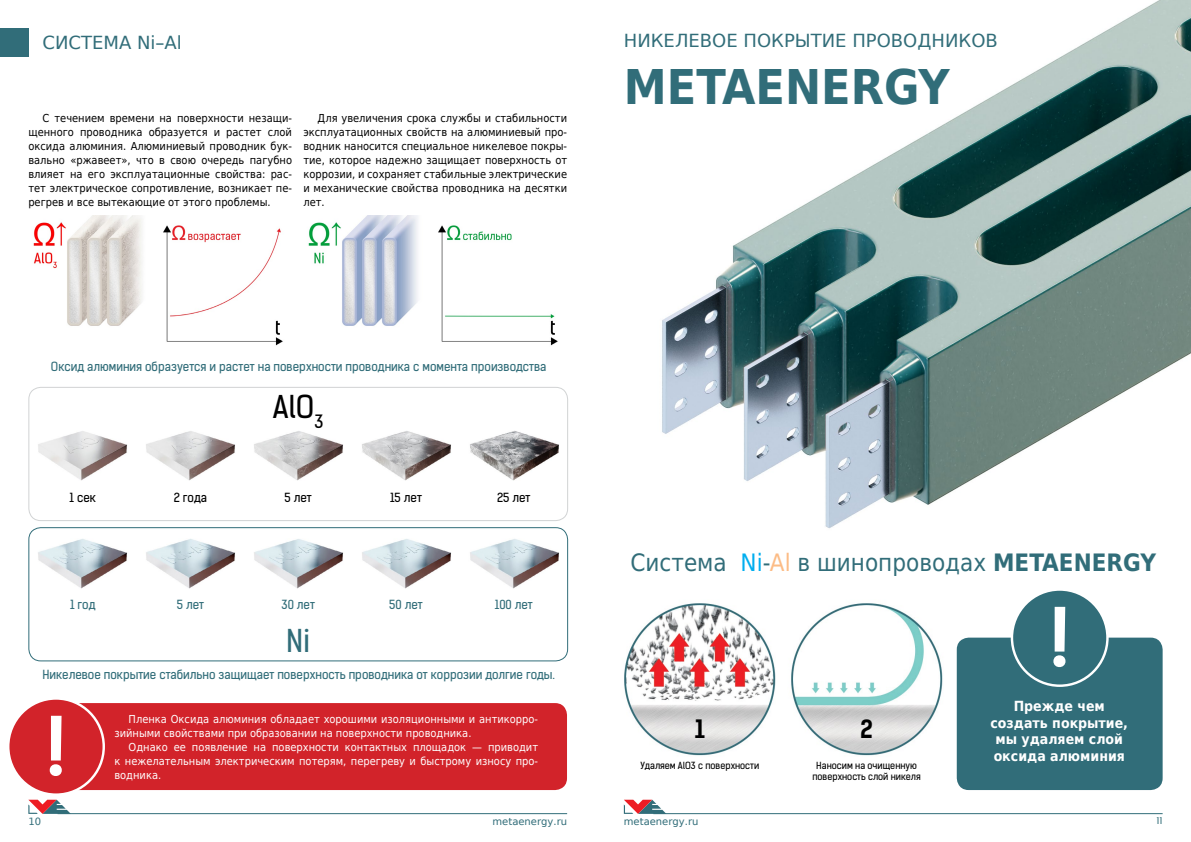
<style>
.page{position:relative;width:1191px;height:842px;background:#fff}
.page>*{position:absolute;margin:0;border:0;box-sizing:border-box;transform-origin:0 0}
.t1{font:77.9px "Kelson Sans Bold RU";color:#fff}
.t2{font:700 48px "DejaVu Sans Condensed";color:#316d79}
.t3{font:30px "Kelson Sans Regular RU";color:#000}
.t4{font:30px "Kelson Sans Regular RU";color:#316d79}
.t5{font:24.1px "Kelson Sans Bold RU";color:#000}
.t6{font:24px "DejaVu Sans Condensed";color:#316d79}
.t7{font:18px "DejaVu Sans";color:#316d79}
.t8{font:700 14px/16.8px "DejaVu Sans Condensed";color:#fff;text-align:center}
.t9{font:12px "Kelson Sans Regular RU";color:#316d79}
.t10{font:12px "Kelson Sans Regular RU";color:#000}
.t11{font:11px/14px "DejaVu Sans Condensed";color:#000;text-align:justify}
.t12{font:11px/14px "DejaVu Sans Condensed";color:#fff}
.t13{font:10px "DejaVu Sans";color:#316d79}
.t14{font:10px "Sansation";color:#316d79}
.t15{font:9.4px/11.2px "Kelson Sans Regular RU";color:#000;text-align:center}
.s1{color:#00aeef}
.s2{color:#fcbc86}
.s3{font-weight:700}
</style>
<div class="page">
<hr style="left:653px;top:813px;width:509px;height:1px;background:#316d79">
<hr style="left:58px;top:813px;width:509px;height:1px;background:#316d79">
<div style="left:0;top:28px;width:28px;height:29px;background:#316d79"></div>
<svg style="left:28px;top:800px;width:43px;height:14px"></svg>
<svg style="left:624px;top:800px;width:42px;height:14px"></svg>
<img style="left:33px;top:215px;width:250px;height:131px">
<img style="left:308px;top:215px;width:250px;height:131px">
<img style="left:30px;top:431px;width:537px;height:158px">
<div style="left:28px;top:527px;width:540px;height:134px;border:1px solid #316d79;border-radius:12px"></div>
<div style="left:28px;top:387px;width:540px;height:134px;border:1px solid #d1d3d4;border-radius:12px"></div>
<div style="left:29px;top:703px;width:538px;height:87px;background:#d2232a;border-radius:12px"></div>
<div style="left:8px;top:698px;width:96px;height:97px;background:#d2232a;border-radius:50%"></div>
<div style="left:7px;top:697px;width:98px;height:99px;border:2px solid #fff;border-radius:50%"></div>
<img style="left:624px;top:603px;width:152px;height:153px">
<img style="left:791px;top:603px;width:152px;height:153px">
<div style="left:956px;top:638px;width:206px;height:152px;background:#316d79;border-radius:12px"></div>
<div style="left:1012px;top:589px;width:95px;height:97px;background:#316d79;border-radius:50%"></div>
<div style="left:1010px;top:588px;width:98px;height:99px;border:2px solid #fff;border-radius:50%"></div>
<img style="left:662px;top:0;width:529px;height:529px">
<h3 class="t7" style="left:43px;top:28px;width:141px">СИСТЕМА Ni–Al</h3>
<p class="t11" style="left:28px;top:111px;width:265px;text-indent:14px">С течением времени на поверхности незащи&shy;щенного проводника образуется и растет слой оксида алюминия. Алюминиевый проводник бук&shy;вально «ржавеет», что в свою очередь пагубно влияет на его эксплуатационные свойства: рас&shy;тет электрическое сопротивление, возникает пе&shy;регрев и все вытекающие от этого проблемы.</p>
<p class="t11" style="left:303px;top:111px;width:265px;text-indent:14px">Для увеличения срока службы и стабильности эксплуатационных свойств на алюминиевый про&shy;водник наносится специальное никелевое покры&shy;тие, которое надежно защищает поверхность от коррозии, и сохраняет стабильные электрические и механические свойства проводника на десятки лет.</p>
<h3 class="t7" style="left:624px;top:26px;width:375px">НИКЕЛЕВОЕ ПОКРЫТИЕ ПРОВОДНИКОВ</h3>
<h2 class="t2" style="left:624px;top:48px;width:327px">METAENERGY</h2>
<p class="t9" style="left:51px;top:359px;width:497px">Оксид алюминия образуется и растет на поверхности проводника с момента производства</p>
<p class="t10" style="left:69px;top:490px;width:28px">1 сек</p>
<p class="t9" style="left:70px;top:597px;width:27px">1 год</p>
<p class="t10" style="left:174px;top:490px;width:35px">2 года</p>
<p class="t9" style="left:177px;top:597px;width:29px">5 лет</p>
<h3 class="t3" style="left:273px;top:388px;width:52px">AlO<sub>3</sub></h3>
<p class="t10" style="left:285px;top:490px;width:29px">5 лет</p>
<p class="t9" style="left:281px;top:597px;width:35px">30 лет</p>
<p class="t10" style="left:390px;top:490px;width:33px">15 лет</p>
<p class="t9" style="left:389px;top:597px;width:35px">50 лет</p>
<p class="t10" style="left:497px;top:490px;width:35px">25 лет</p>
<p class="t9" style="left:495px;top:597px;width:39px">100 лет</p>
<h3 class="t4" style="left:286px;top:623px;width:26px">Ni</h3>
<p class="t9" style="left:42px;top:667px;width:514px">Никелевое покрытие стабильно защищает поверхность проводника от коррозии долгие годы.</p>
<h1 class="t1" style="left:45px;top:699px;width:22px">!</h1>
<p class="t12" style="left:114px;top:712px;width:425px;text-indent:14px">Пленка Оксида алюминия обладает хорошими изоляционными и антикорро&shy;зийными свойствами при образовании на поверхности проводника.</p>
<p class="t12" style="left:114px;top:740px;width:425px;text-align:right">Однако ее появление на поверхности контактных площадок — приводит<br>к нежелательным электрическим потерям, перегреву и быстрому износу про-</p>
<p class="t12" style="left:114px;top:768px;width:48px">водника.</p>
<h3 class="t6" style="left:630px;top:543px;width:527px">Система <span class="s1">Ni</span>-<span class="s2">Al</span> в шинопроводах <span class="s3">METAENERGY</span></h3>
<h3 class="t5" style="left:694px;top:714px;width:12px">1</h3>
<p class="t15" style="left:640px;top:759px;width:120px">Удаляем AlO3 с поверхности</p>
<h3 class="t5" style="left:860px;top:714px;width:14px">2</h3>
<p class="t15" style="left:812px;top:759px;width:110px">Наносим на очищенную поверхность слой никеля</p>
<h1 class="t1" style="left:1048px;top:590px;width:22px">!</h1>
<p class="t8" style="left:990px;top:697px;width:139px">Прежде чем создать покрытие, мы удаляем слой оксида алюминия</p>
<p class="t13" style="left:28px;top:813px;width:14px">10</p>
<p class="t13" style="left:492px;top:813px;width:76px">metaenergy.ru</p>
<p class="t13" style="left:624px;top:813px;width:76px">metaenergy.ru</p>
<p class="t14" style="left:1156px;top:815px;width:8px">11</p>
</div>
